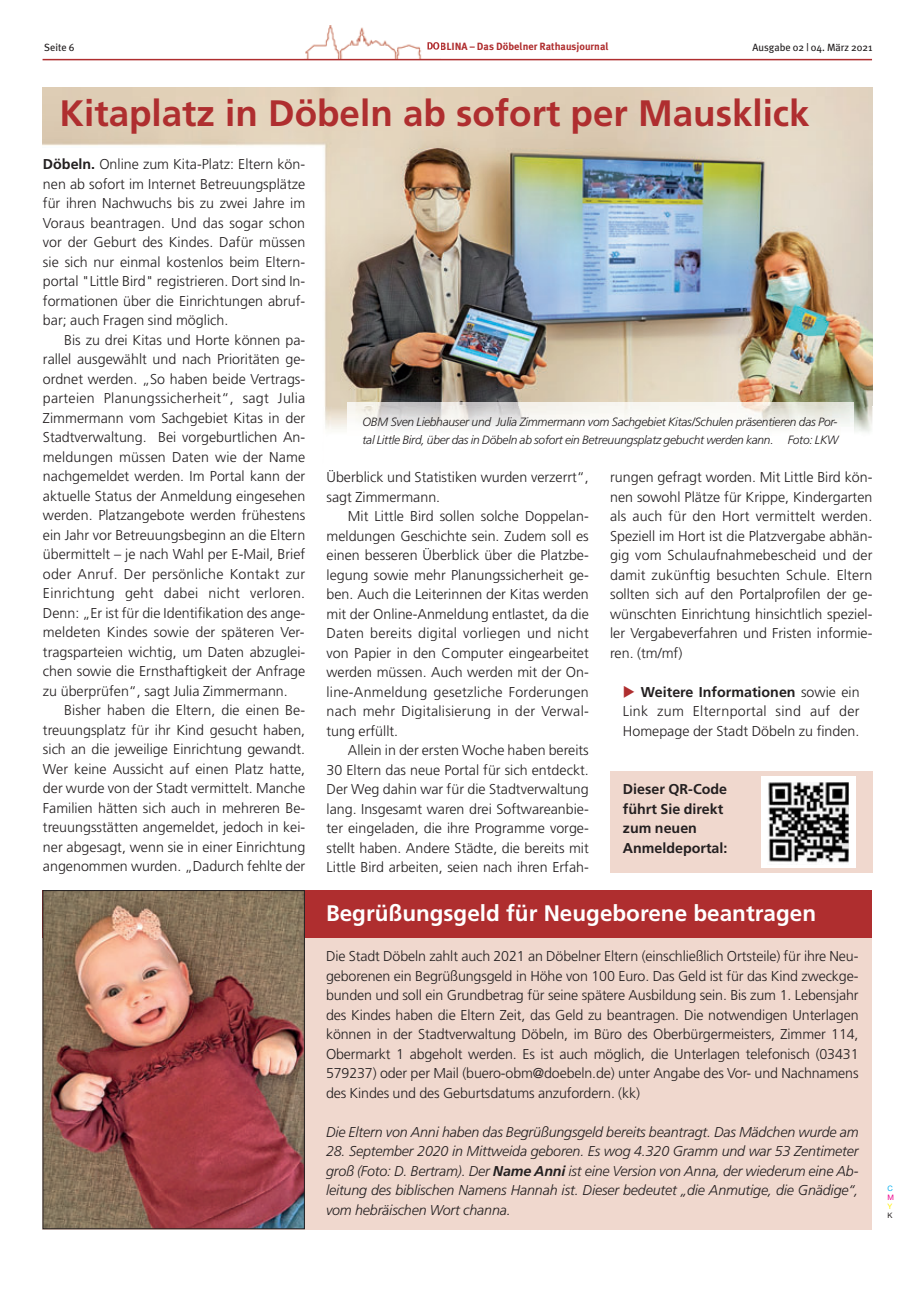
<style>
.page{position:relative;width:915px;height:1293px;background:#fff}
.page>*{position:absolute;margin:0;border:0;box-sizing:border-box;transform-origin:0 0}
.t1{font:700 36.75px "Frutiger";color:#af2e2f}
.t2{font:700 22.5px "Frutiger";color:#fff}
.t3{font:300 14.25px/19.5px "Frutiger";color:#231f20;text-align:justify}
.t4{font:italic 300 14.25px/19.5px "Frutiger";letter-spacing:-.01em;color:#231f20;text-align:justify}
.t5{font:700 14.25px/19.5px "Frutiger";color:#231f20}
.t6{font:italic 300 12px/17.4px "Frutiger";letter-spacing:-.02em;color:#231f20}
.t7{font:700 10.5px "Meta Plus";color:#af2e2f}
.t8{font:10.5px "Meta Plus";color:#231f20}
.t9{font:7.5px "Helvetica Neue";color:#00aeef}
.t10{font:7.5px "Helvetica Neue";color:#ed028c}
.t11{font:7.5px "Helvetica Neue";color:#fff101}
.t12{font:7.5px "Helvetica Neue";color:#231f20}
.s1{font-weight:700}
.s2{color:#af2e2f}
</style>
<div class="page">
<div style="left:609px;top:771px;width:263px;height:101px;background:#f0d8ce"></div>
<div style="left:43px;top:890px;width:829px;height:339px;background:#f0d8ce"></div>
<div style="left:43px;top:890px;width:829px;height:47px;background:#af2e2f"></div>
<img style="left:304px;top:25px;width:136px;height:34px">
<svg style="left:427px;top:42px;width:13px;height:8px"></svg>
<hr style="left:43px;top:59px;width:828px;height:1px;background:#af2e2f">
<img style="left:45px;top:892px;width:258px;height:335px">
<div style="left:43px;top:890px;width:262px;height:339px;border:1px solid #231f20"></div>
<img style="left:43px;top:87px;width:829px;height:319px">
<img style="left:325px;top:406px;width:548px;height:27px">
<div style="left:760px;top:776px;width:95px;height:91px;background:#fff"></div>
<img style="left:768px;top:782px;width:80px;height:81px">
<img style="left:347px;top:402px;width:506px;height:31px">
<p class="t8" style="left:44px;top:43px;width:32px">Seite 6</p>
<p class="t7" style="left:426px;top:42px;width:184px">DOBLINA – Das Döbelner Rathausjournal</p>
<p class="t8" style="left:752px;top:43px;width:121px">Ausgabe 02 | 04. März 2021</p>
<h1 class="t1" style="left:60px;top:98px;width:751px">Kitaplatz in Döbeln ab sofort per Mausklick</h1>
<p class="t3" style="left:43px;top:156px;width:264px"><span class="s1">Döbeln.</span> Online zum Kita-Platz: Eltern kön&shy;nen ab sofort im Internet Betreuungsplätze für ihren Nachwuchs bis zu zwei Jahre im Voraus beantragen. Und das sogar schon vor der Geburt des Kindes. Dafür müssen sie sich nur einmal kostenlos beim Eltern&shy;portal "Little Bird" registrieren. Dort sind In&shy;formationen über die Einrichtungen abruf&shy;bar; auch Fragen sind möglich.</p>
<p class="t3" style="left:43px;top:331px;width:264px;text-indent:21px">Bis zu drei Kitas und Horte können pa&shy;rallel ausgewählt und nach Prioritäten ge&shy;ordnet werden. „So haben beide Vertrags&shy;parteien Planungssicherheit“, sagt Julia Zimmermann vom Sachgebiet Kitas in der Stadtverwaltung. Bei vorgeburtlichen An&shy;meldungen müssen Daten wie der Name nachgemeldet werden. Im Portal kann der aktuelle Status der Anmeldung eingesehen werden. Platzangebote werden frühestens ein Jahr vor Betreuungsbeginn an die Eltern übermittelt – je nach Wahl per E-Mail, Brief oder Anruf. Der persönliche Kontakt zur Einrichtung geht dabei nicht verloren.<br>Denn: „Er ist für die Identifikation des ange&shy;meldeten Kindes sowie der späteren Ver&shy;tragsparteien wichtig, um Daten abzuglei&shy;chen sowie die Ernsthaftigkeit der Anfrage zu überprüfen“, sagt Julia Zimmermann.</p>
<p class="t3" style="left:43px;top:702px;width:264px;text-indent:21px">Bisher haben die Eltern, die einen Be&shy;treuungsplatz für ihr Kind gesucht haben, sich an die jeweilige Einrichtung gewandt.<br>Wer keine Aussicht auf einen Platz hatte, der wurde von der Stadt vermittelt. Manche Familien hätten sich auch in mehreren Be&shy;treuungsstätten angemeldet, jedoch in kei&shy;ner abgesagt, wenn sie in einer Einrichtung angenommen wurden. „Dadurch fehlte der</p>
<p class="t6" style="left:362px;top:414px;width:477px">OBM Sven Liebhauser und Julia Zimmermann vom Sachgebiet Kitas/Schulen präsentieren das Por&shy;tal Little Bird, über das in Döbeln ab sofort ein Betreuungsplatz gebucht werden kann. Foto: LKW</p>
<p class="t3" style="left:326px;top:468px;width:264px">Überblick und Statistiken wurden verzerrt“, sagt Zimmermann.</p>
<p class="t3" style="left:326px;top:507px;width:264px;text-indent:21px">Mit Little Bird sollen solche Doppelan&shy;meldungen Geschichte sein. Zudem soll es einen besseren Überblick über die Platzbe&shy;legung sowie mehr Planungssicherheit ge&shy;ben. Auch die Leiterinnen der Kitas werden mit der Online-Anmeldung entlastet, da die Daten bereits digital vorliegen und nicht von Papier in den Computer eingearbeitet werden müssen. Auch werden mit der On&shy;line-Anmeldung gesetzliche Forderungen nach mehr Digitalisierung in der Verwal&shy;tung erfüllt.</p>
<p class="t3" style="left:326px;top:741px;width:264px;text-indent:21px">Allein in der ersten Woche haben bereits 30 Eltern das neue Portal für sich entdeckt.<br>Der Weg dahin war für die Stadtverwaltung lang. Insgesamt waren drei Softwareanbie&shy;ter eingeladen, die ihre Programme vorge&shy;stellt haben. Andere Städte, die bereits mit Little Bird arbeiten, seien nach ihren Erfah-</p>
<p class="t3" style="left:610px;top:468px;width:264px">rungen gefragt worden. Mit Little Bird kön&shy;nen sowohl Plätze für Krippe, Kindergarten als auch für den Hort vermittelt werden.<br>Speziell im Hort ist die Platzvergabe abhän&shy;gig vom Schulaufnahmebescheid und der damit zukünftig besuchten Schule. Eltern sollten sich auf den Portalprofilen der ge&shy;wünschten Einrichtung hinsichtlich speziel&shy;ler Vergabeverfahren und Fristen informie&shy;ren. (tm/mf)</p>
<p class="t3" style="left:622px;top:683px;width:238px"><span class="s2">◆</span> <span class="s1">Weitere Informationen</span> sowie ein Link zum Elternportal sind auf der Homepage der Stadt Döbeln zu finden.</p>
<p class="t5" style="left:622px;top:781px;width:106px">Dieser QR-Code führt Sie direkt zum neuen<br>Anmeldeportal:</p>
<h2 class="t2" style="left:326px;top:904px;width:491px">Begrüßungsgeld für Neugeborene beantragen</h2>
<p class="t3" style="left:326px;top:947px;width:534px">Die Stadt Döbeln zahlt auch 2021 an Döbelner Eltern (einschließlich Ortsteile) für ihre Neu&shy;geborenen ein Begrüßungsgeld in Höhe von 100 Euro. Das Geld ist für das Kind zweckge&shy;bunden und soll ein Grundbetrag für seine spätere Ausbildung sein. Bis zum 1. Lebensjahr des Kindes haben die Eltern Zeit, das Geld zu beantragen. Die notwendigen Unterlagen können in der Stadtverwaltung Döbeln, im Büro des Oberbürgermeisters, Zimmer 114, Obermarkt 1 abgeholt werden. Es ist auch möglich, die Unterlagen telefonisch (03431<br>579237) oder per Mail (buero-obm@doebeln.de) unter Angabe des Vor- und Nachnamens des Kindes und des Geburtsdatums anzufordern. (kk)</p>
<p class="t4" style="left:326px;top:1123px;width:534px">Die Eltern von Anni haben das Begrüßungsgeld bereits beantragt. Das Mädchen wurde am</p>
<p class="t4" style="left:326px;top:1142px;width:534px">28. September 2020 in Mittweida geboren. Es wog 4.320 Gramm und war 53 Zentimeter groß (Foto: D. Bertram). Der <span class="s1">Name Anni</span> ist eine Version von Anna, der wiederum eine Ab&shy;leitung des biblischen Namens Hannah ist. Dieser bedeutet „die Anmutige, die Gnädige“, vom hebräischen Wort channa.</p>
<p class="t9" style="left:887px;top:1185px;width:7px">C</p>
<p class="t10" style="left:887px;top:1194px;width:8px">M</p>
<p class="t11" style="left:887px;top:1203px;width:6px">Y</p>
<p class="t12" style="left:887px;top:1212px;width:7px">K</p>
</div>
